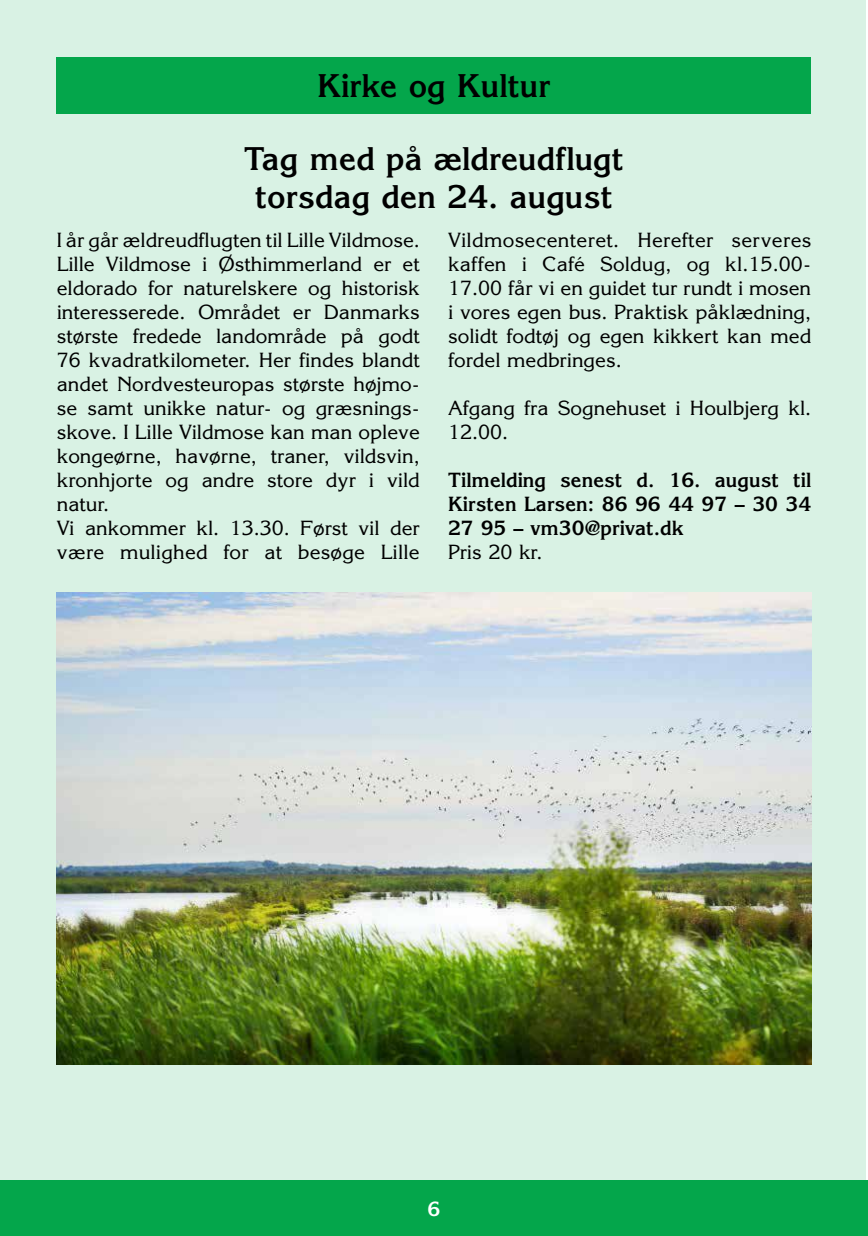
<style>
.page{position:relative;width:868px;height:1236px;background:#fff}
.page>*{position:absolute;margin:0;border:0;box-sizing:border-box;transform-origin:0 0}
.t1{font:700 32px/38.4px "Korinna";color:#000;text-align:center}
.t2{font:20px/24px "Korinna";color:#000}
.t3{font:700 20px/24px "Korinna";color:#000;text-align:justify}
.t4{font:700 20px "Korinna";color:#fff}
</style>
<div class="page">
<div style="left:0;top:1180px;width:867px;height:56px;background:#04a64b"></div>
<div style="left:0;top:0;width:865px;height:1180px;background:#d9f2e4"></div>
<div style="left:57px;top:57px;width:754px;height:57px;background:#04a64b"></div>
<img style="left:57px;top:592px;width:754px;height:472px">
<h1 class="t1" style="left:317px;top:66px;width:235px">Kirke og Kultur</h1>
<h1 class="t1" style="left:244px;top:139px;width:381px">Tag med på ældreudflugt torsdag den 24. august</h1>
<p class="t2" style="left:57px;top:228px;width:364px">I år går ældreudflugten til Lille Vildmose.<br>Lille Vildmose i Østhimmerland er et eldorado for naturelskere og historisk interesserede. Området er Danmarks største fredede landområde på godt 76 kvadratkilometer. Her findes blandt andet Nordvesteuropas største højmo&shy;se samt unikke natur- og græsnings&shy;skove. I Lille Vildmose kan man opleve kongeørne, havørne, traner, vildsvin, kronhjorte og andre store dyr i vild natur.<br>Vi ankommer kl. 13.30. Først vil der være mulighed for at besøge Lille</p>
<p class="t2" style="left:448px;top:228px;width:365px;text-align:justify">Vildmosecenteret. Herefter serveres kaffen i Café Soldug, og kl.15.00- 17.00 får vi en guidet tur rundt i mosen i vores egen bus. Praktisk påklædning, solidt fodtøj og egen kikkert kan med fordel medbringes.</p>
<p class="t2" style="left:448px;top:396px;width:364px">Afgang fra Sognehuset i Houlbjerg kl.<br>12.00.</p>
<p class="t3" style="left:448px;top:468px;width:364px">Tilmelding senest d. 16. august til Kirsten Larsen: 86 96 44 97 – 30 34<br>27 95 – vm30@privat.dk</p>
<p class="t2" style="left:448px;top:540px;width:96px">Pris 20 kr.</p>
<p class="t4" style="left:427px;top:1196px;width:14px">6</p>
</div>
